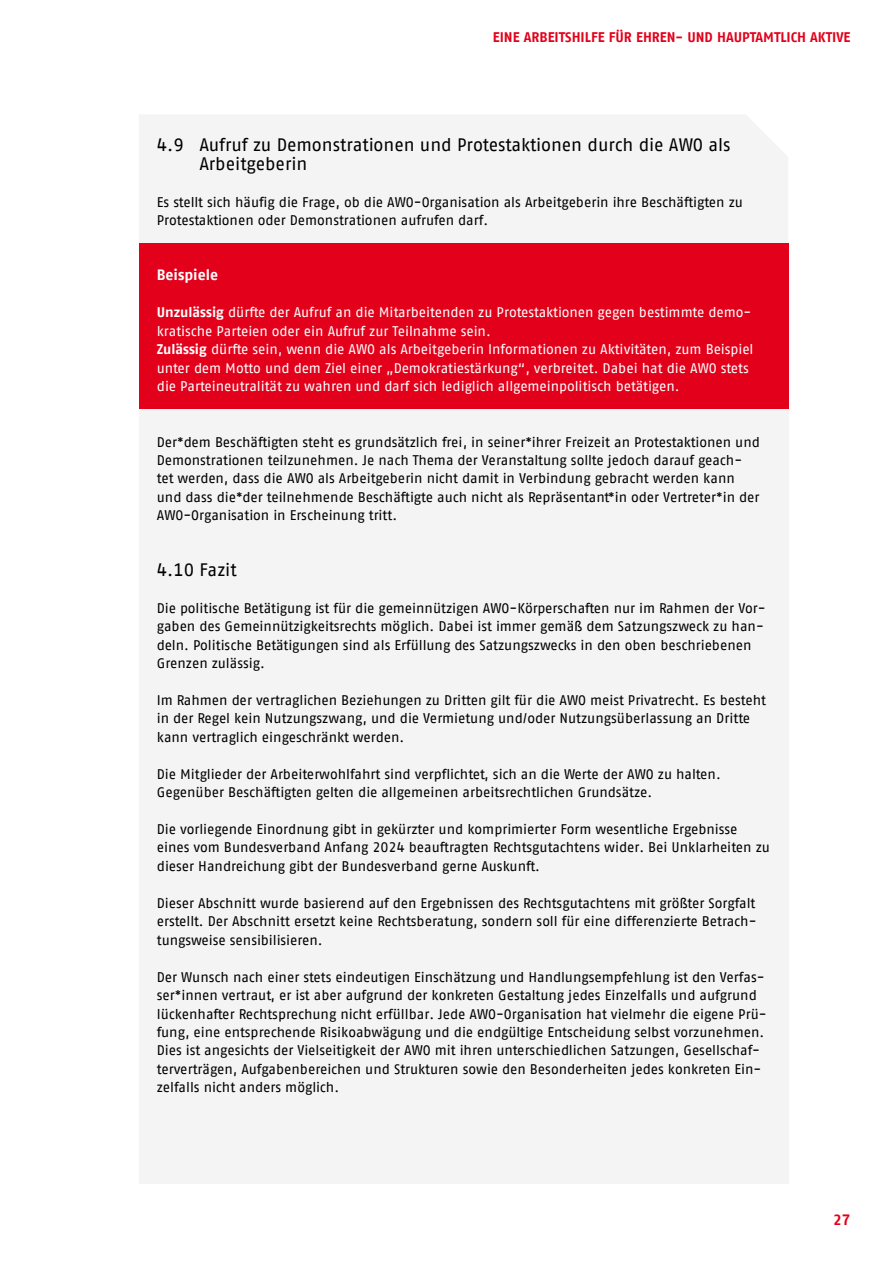
<style>
.page{position:relative;width:893px;height:1263px;background:#fff}
.page>*{position:absolute;margin:0;border:0;box-sizing:border-box;transform-origin:0 0}
.Headlines_H2_Innenteil{font:18px/18.5px "AWO Fago Office";color:#000}
.Headlines_H3_Innenteil_Kap_4{font:700 15px "AWO Fago Office";color:#fff}
.t1{font:700 15px "AWO Fago Office";color:#e2001a}
.Copytexte_P_copy{font:13.95px/18.5px "AWO Fago Office";color:#000}
.Copytexte_P_copy-2{font:13.95px/18.5px "AWO Fago Office";letter-spacing:-.005em;color:#fff}
.t2{font:700 13.95px "AWO Fago Office";color:#e2001a}
.s1{font-weight:700}
</style>
<div class="page">
<div style="left:139px;top:115px;width:649px;height:129px;background:#f4f4f5"></div>
<div style="left:139px;top:244px;width:649px;height:166px;background:#e2001a"></div>
<div style="left:139px;top:410px;width:649px;height:774px;background:#f4f4f5"></div>
<p class="t2" style="left:493px;top:29px;width:359px">EINE ARBEITSHILFE FÜR EHREN- UND HAUPTAMTLICH AKTIVE</p>
<h2 class="Headlines_H2_Innenteil" style="left:199px;top:136px;width:533px;text-indent:-43px">4.9 Aufruf zu Demonstrationen und Protestaktionen durch die AWO als<br>Arbeitgeberin</h2>
<p class="Copytexte_P_copy" style="left:157px;top:192px;width:588px">Es stellt sich häufig die Frage, ob die AWO-Organisation als Arbeitgeberin ihre Beschäftigten zu<br>Protestaktionen oder Demonstrationen aufrufen darf.</p>
<h3 class="Headlines_H3_Innenteil_Kap_4" style="left:157px;top:266px;width:63px">Beispiele</h3>
<p class="Copytexte_P_copy-2" style="left:157px;top:303px;width:596px"><span class="s1">Unzulässig</span> dürfte der Aufruf an die Mitarbeitenden zu Protestaktionen gegen bestimmte demo&shy;kratische Parteien oder ein Aufruf zur Teilnahme sein.</p>
<p class="Copytexte_P_copy-2" style="left:157px;top:340px;width:598px"><span class="s1">Zulässig</span> dürfte sein, wenn die AWO als Arbeitgeberin Informationen zu Aktivitäten, zum Beispiel unter dem Motto und dem Ziel einer „Demokratiestärkung“, verbreitet. Dabei hat die AWO stets die Parteineutralität zu wahren und darf sich lediglich allgemeinpolitisch betätigen.</p>
<p class="Copytexte_P_copy" style="left:157px;top:432px;width:605px">Der*dem Beschäftigten steht es grundsätzlich frei, in seiner*ihrer Freizeit an Protestaktionen und Demonstrationen teilzunehmen. Je nach Thema der Veranstaltung sollte jedoch darauf geach&shy;tet werden, dass die AWO als Arbeitgeberin nicht damit in Verbindung gebracht werden kann und dass die*der teilnehmende Beschäftigte auch nicht als Repräsentant*in oder Vertreter*in der AWO-Organisation in Erscheinung tritt.</p>
<h2 class="Headlines_H2_Innenteil" style="left:157px;top:560px;width:81px">4.10 Fazit</h2>
<p class="Copytexte_P_copy" style="left:157px;top:598px;width:610px">Die politische Betätigung ist für die gemeinnützigen AWO-Körperschaften nur im Rahmen der Vor&shy;gaben des Gemeinnützigkeitsrechts möglich. Dabei ist immer gemäß dem Satzungszweck zu han&shy;deln. Politische Betätigungen sind als Erfüllung des Satzungszwecks in den oben beschriebenen Grenzen zulässig.</p>
<p class="Copytexte_P_copy" style="left:157px;top:691px;width:611px">Im Rahmen der vertraglichen Beziehungen zu Dritten gilt für die AWO meist Privatrecht. Es besteht in der Regel kein Nutzungszwang, und die Vermietung und/oder Nutzungsüberlassung an Dritte kann vertraglich eingeschränkt werden.</p>
<p class="Copytexte_P_copy" style="left:157px;top:764px;width:565px">Die Mitglieder der Arbeiterwohlfahrt sind verpflichtet, sich an die Werte der AWO zu halten.<br>Gegenüber Beschäftigten gelten die allgemeinen arbeitsrechtlichen Grundsätze.</p>
<p class="Copytexte_P_copy" style="left:157px;top:820px;width:615px">Die vorliegende Einordnung gibt in gekürzter und komprimierter Form wesentliche Ergebnisse eines vom Bundesverband Anfang 2024 beauftragten Rechtsgutachtens wider. Bei Unklarheiten zu dieser Handreichung gibt der Bundesverband gerne Auskunft.</p>
<p class="Copytexte_P_copy" style="left:157px;top:894px;width:601px;text-align:justify">Dieser Abschnitt wurde basierend auf den Ergebnissen des Rechtsgutachtens mit größter Sorgfalt erstellt. Der Abschnitt ersetzt keine Rechtsberatung, sondern soll für eine differenzierte Betrach&shy;tungsweise sensibilisieren.</p>
<p class="Copytexte_P_copy" style="left:157px;top:967px;width:611px">Der Wunsch nach einer stets eindeutigen Einschätzung und Handlungsempfehlung ist den Verfas&shy;ser*innen vertraut, er ist aber aufgrund der konkreten Gestaltung jedes Einzelfalls und aufgrund lückenhafter Rechtsprechung nicht erfüllbar. Jede AWO-Organisation hat vielmehr die eigene Prü&shy;fung, eine entsprechende Risikoabwägung und die endgültige Entscheidung selbst vorzunehmen.<br>Dies ist angesichts der Vielseitigkeit der AWO mit ihren unterschiedlichen Satzungen, Gesellschaf&shy;terverträgen, Aufgabenbereichen und Strukturen sowie den Besonderheiten jedes konkreten Ein&shy;zelfalls nicht anders möglich.</p>
<p class="t1" style="left:833px;top:1211px;width:19px">27</p>
</div>
